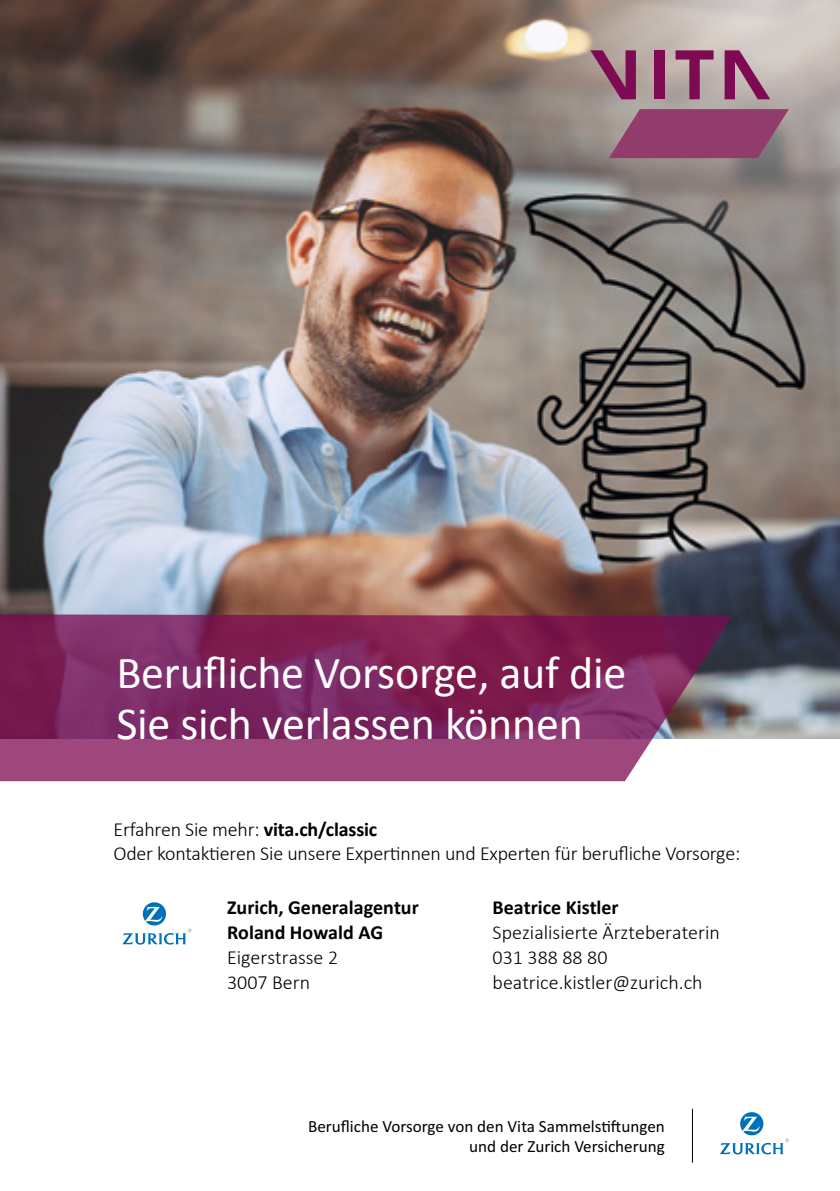
<style>
.page{position:relative;width:840px;height:1191px;background:#fff}
.page>*{position:absolute;margin:0;border:0;box-sizing:border-box;transform-origin:0 0}
.t1{font:46px/50.6px "Calibri";letter-spacing:-.005em;color:#fff}
.t2{font:300 20px/25px "Calibri";letter-spacing:-.01em;color:#000}
.t3{font:700 20px/25px "Calibri";color:#000}
.t4{font:17.2px/20.6px "Calibri";color:#000;text-align:right}
.s1{font-weight:700}
.s2{font-weight:300}
</style>
<div class="page">
<img style="left:0;top:0;width:839px;height:738px">
<svg style="left:720px;top:1112px;width:68px;height:42px"></svg>
<hr style="left:691px;top:1108px;width:1px;height:54px;background:#000">
<svg style="left:122px;top:902px;width:69px;height:42px"></svg>
<svg style="left:475px;top:0;width:364px;height:279px;background:#978d87"></svg>
<svg style="left:724px;top:50px;width:45px;height:49px;background:#a46988"></svg>
<div style="left:653px;top:50px;width:10px;height:49px;background:#7d0a52"></div>
<svg style="left:675px;top:50px;width:38px;height:49px;background:#a06b85"></svg>
<svg style="left:590px;top:50px;width:45px;height:49px;background:#935773"></svg>
<svg style="left:608px;top:109px;width:180px;height:49px;background:#934b72"></svg>
<svg style="left:0;top:614px;width:731px;height:167px;background:#873668"></svg>
<p class="t1" style="left:116px;top:647px;width:511px">Berufliche Vorsorge, auf die<br>Sie sich verlassen können</p>
<p class="t2" style="left:113px;top:816px;width:628px;line-height:24px">Erfahren Sie mehr: <span class="s1">vita.ch/classic<br></span>Oder kontaktieren Sie unsere Expertinnen und Experten für berufliche Vorsorge:</p>
<p class="t3" style="left:227px;top:895px;width:193px">Zurich, Generalagentur<br>Roland Howald AG<br><span class="s2">Eigerstrasse 2<br>3007 Bern</span></p>
<p class="t2" style="left:492px;top:895px;width:228px"><span class="s1">Beatrice Kistler<br></span>Spezialisierte Ärzteberaterin<br>031 388 88 80 beatrice.kistler@zurich.ch</p>
<p class="t4" style="left:308px;top:1115px;width:358px">Berufliche Vorsorge von den Vita Sammels ungen und der Zurich Versicherung</p>
</div>
